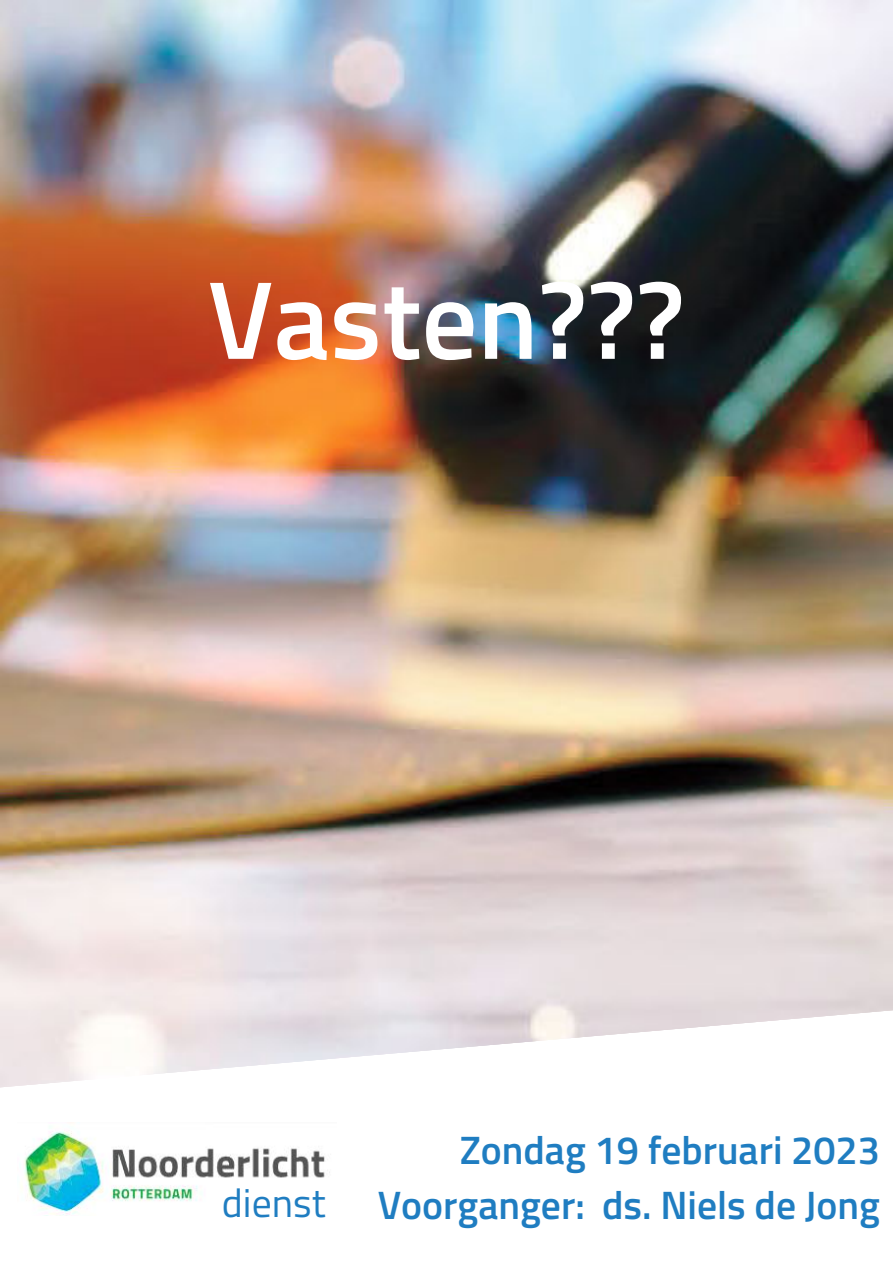
<style>
.page{position:relative;width:893px;height:1264px;background:#fff}
.page>*{position:absolute;margin:0;border:0;box-sizing:border-box;transform-origin:0 0}
.t1{font:600 110.7px "Titillium Web";color:#fff}
.t2{font:39.75px "Titillium Web";color:#1f7dc1}
.t3{font:600 39.6px/55.1px "Titillium Web";color:#1f7dc1;text-align:right}
</style>
<div class="page">
<img style="left:0;top:0;width:892px;height:1009px">
<svg style="left:0;top:1009px;width:892px;height:207px"></svg>
<img style="left:17px;top:1122px;width:319px;height:93px">
<h1 class="t1" style="left:208px;top:237px;width:478px">Vasten???</h1>
<p class="t2" style="left:222px;top:1174px;width:105px">dienst</p>
<p class="t3" style="left:377px;top:1120px;width:504px">Zondag 19 februari 2023<br>Voorganger: ds. Niels de Jong</p>
</div>
